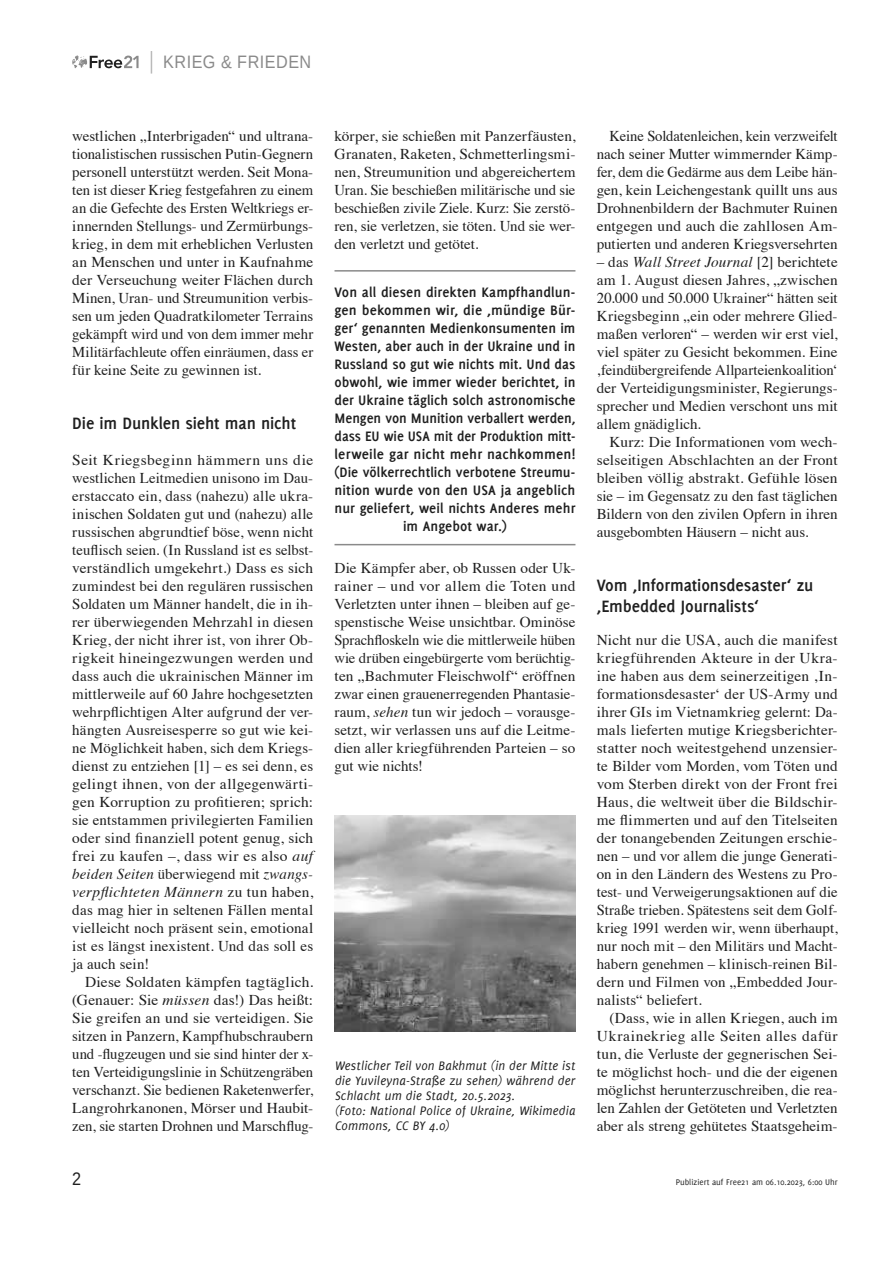
<style>
.page{position:relative;width:893px;height:1263px;background:#fff}
.page>*{position:absolute;margin:0;border:0;box-sizing:border-box;transform-origin:0 0}
.t1{font:700 18px/21px "Delicious";letter-spacing:-.005em;color:#1f1f1f}
.t2{font:18px "Liberation Sans";letter-spacing:.03em;color:#8a8a8a;scale:.9 1}
.t3{font:18px "Liberation Sans";color:#1f1f1f;scale:.9 1}
.t4{font:15px/18px "Times";color:#1f1f1f;text-align:justify}
.t5{font:700 15px/18px "Delicious";letter-spacing:.005em;color:#1f1f1f;text-align:center}
.t6{font:italic 13.5px/15px "Delicious";letter-spacing:.015em;color:#1f1f1f}
.t7{font:9px "Delicious";color:#1f1f1f}
.s1{font-style:italic}
</style>
<div class="page">
<svg style="left:72px;top:55px;width:67px;height:13px"></svg>
<svg style="left:151px;top:51px;width:1px;height:23px"></svg>
<hr style="left:334px;top:270px;width:241px;height:2px;background:#8a8a8a">
<hr style="left:334px;top:544px;width:241px;height:1px;background:#8a8a8a">
<img style="left:334px;top:816px;width:241px;height:215px">
<p class="t2" style="left:163px;top:51px;width:166px">KRIEG &amp; FRIEDEN</p>
<p class="t4" style="left:72px;top:126px;width:242px">westlichen „Interbrigaden“ und ultrana&shy;tionalistischen russischen Putin-Gegnern personell unterstützt werden. Seit Mona&shy;ten ist dieser Krieg festgefahren zu einem an die Gefechte des Ersten Weltkriegs er&shy;innernden Stellungs- und Zermürbungs&shy;krieg, in dem mit erheblichen Verlusten an Menschen und unter in Kaufnahme der Verseuchung weiter Flächen durch Minen, Uran- und Streumunition verbis&shy;sen um jeden Quadratkilometer Terrains gekämpft wird und von dem immer mehr Militärfachleute offen einräumen, dass er für keine Seite zu gewinnen ist.</p>
<p class="t1" style="left:72px;top:413px;width:225px">Die im Dunklen sieht man nicht</p>
<p class="t4" style="left:72px;top:450px;width:242px">Seit Kriegsbeginn hämmern uns die westlichen Leitmedien unisono im Dau&shy;erstaccato ein, dass (nahezu) alle ukra&shy;inischen Soldaten gut und (nahezu) alle russischen abgrundtief böse, wenn nicht teuflisch seien. (In Russland ist es selbst&shy;verständlich umgekehrt.) Dass es sich zumindest bei den regulären russischen Soldaten um Männer handelt, die in ih&shy;rer überwiegenden Mehrzahl in diesen Krieg, der nicht ihrer ist, von ihrer Ob&shy;rigkeit hineingezwungen werden und dass auch die ukrainischen Männer im mittlerweile auf 60 Jahre hochgesetzten wehrpflichtigen Alter aufgrund der ver&shy;hängten Ausreisesperre so gut wie kei&shy;ne Möglichkeit haben, sich dem Kriegs&shy;dienst zu entziehen [1] – es sei denn, es gelingt ihnen, von der allgegenwärti&shy;gen Korruption zu profitieren; sprich: sie entstammen privilegierten Familien oder sind finanziell potent genug, sich frei zu kaufen –, dass wir es also <span class="s1">auf beiden Seiten</span> überwiegend mit <span class="s1">zwangs&shy;verpflichteten Männern</span> zu tun haben, das mag hier in seltenen Fällen mental vielleicht noch präsent sein, emotional ist es längst inexistent. Und das soll es ja auch sein!</p>
<p class="t4" style="left:72px;top:972px;width:242px;text-indent:13px">Diese Soldaten kämpfen tagtäglich. (Genauer: Sie <span class="s1">müssen</span> das!) Das heißt:<br>Sie greifen an und sie verteidigen. Sie sitzen in Panzern, Kampfhubschraubern und -flugzeugen und sie sind hinter der x&shy;ten Verteidigungslinie in Schützengräben verschanzt. Sie bedienen Raketenwerfer, Langrohrkanonen, Mörser und Haubit&shy;zen, sie starten Drohnen und Marschflug-</p>
<p class="t4" style="left:334px;top:126px;width:242px">körper, sie schießen mit Panzerfäusten, Granaten, Raketen, Schmetterlingsmi&shy;nen, Streumunition und abgereichertem Uran. Sie beschießen militärische und sie beschießen zivile Ziele. Kurz: Sie zerstö&shy;ren, sie verletzen, sie töten. Und sie wer&shy;den verletzt und getötet.</p>
<p class="t5" style="left:334px;top:283px;width:242px">Von all diesen direkten Kampfhandlun&shy;gen bekommen wir, die ,mündige Bür&shy;ger‘ genannten Medienkonsumenten im Westen, aber auch in der Ukraine und in Russland so gut wie nichts mit. Und das obwohl, wie immer wieder berichtet, in der Ukraine täglich solch astronomische Mengen von Munition verballert werden, dass EU wie USA mit der Produktion mitt&shy;lerweile gar nicht mehr nachkommen! (Die völkerrechtlich verbotene Streumu&shy;nition wurde von den USA ja angeblich nur geliefert, weil nichts Anderes mehr im Angebot war.)</p>
<p class="t4" style="left:334px;top:558px;width:242px">Die Kämpfer aber, ob Russen oder Uk&shy;rainer – und vor allem die Toten und Verletzten unter ihnen – bleiben auf ge&shy;spenstische Weise unsichtbar. Ominöse Sprachfloskeln wie die mittlerweile hüben wie drüben eingebürgerte vom berüchtig&shy;ten „Bachmuter Fleischwolf“ eröffnen zwar einen grauenerregenden Phantasie&shy;raum, <span class="s1">sehen</span> tun wir jedoch – vorausge&shy;setzt, wir verlassen uns auf die Leitme&shy;dien aller kriegführenden Parteien – so gut wie nichts!</p>
<p class="t6" style="left:335px;top:1058px;width:242px">Westlicher Teil von Bakhmut (in der Mitte ist die Yuvileyna-Straße zu sehen) während der Schlacht um die Stadt, 20.5.2023.<br>(Foto: National Police of Ukraine, Wikimedia Commons, CC BY 4.0)</p>
<p class="t4" style="left:597px;top:126px;width:242px;text-indent:13px">Keine Soldatenleichen, kein verzweifelt nach seiner Mutter wimmernder Kämp&shy;fer, dem die Gedärme aus dem Leibe hän&shy;gen, kein Leichengestank quillt uns aus Drohnenbildern der Bachmuter Ruinen entgegen und auch die zahllosen Am&shy;putierten und anderen Kriegsversehrten</p>
<p class="t4" style="left:597px;top:252px;width:242px">– das <span class="s1">Wall Street Journal</span> [2] berichtete am 1. August diesen Jahres, „zwischen 20.000 und 50.000 Ukrainer“ hätten seit Kriegsbeginn „ein oder mehrere Glied&shy;maßen verloren“ – werden wir erst viel, viel später zu Gesicht bekommen. Eine ‚feindübergreifende Allparteienkoalition‘ der Verteidigungsminister, Regierungs&shy;sprecher und Medien verschont uns mit allem gnädiglich.</p>
<p class="t4" style="left:597px;top:432px;width:242px;text-indent:13px">Kurz: Die Informationen vom wech&shy;selseitigen Abschlachten an der Front bleiben völlig abstrakt. Gefühle lösen sie – im Gegensatz zu den fast täglichen Bildern von den zivilen Opfern in ihren ausgebombten Häusern – nicht aus.</p>
<p class="t1" style="left:597px;top:575px;width:218px">Vom ‚Informationsdesaster‘ zu ‚Embedded Journalists‘</p>
<p class="t4" style="left:597px;top:630px;width:242px">Nicht nur die USA, auch die manifest kriegführenden Akteure in der Ukra&shy;ine haben aus dem seinerzeitigen ‚In&shy;formationsdesaster‘ der US-Army und ihrer GIs im Vietnamkrieg gelernt: Da&shy;mals lieferten mutige Kriegsberichter&shy;statter noch weitestgehend unzensier&shy;te Bilder vom Morden, vom Töten und vom Sterben direkt von der Front frei Haus, die weltweit über die Bildschir&shy;me flimmerten und auf den Titelseiten der tonangebenden Zeitungen erschie&shy;nen – und vor allem die junge Generati&shy;on in den Ländern des Westens zu Pro&shy;test- und Verweigerungsaktionen auf die Straße trieben. Spätestens seit dem Golf&shy;krieg 1991 werden wir, wenn überhaupt, nur noch mit – den Militärs und Macht&shy;habern genehmen – klinisch-reinen Bil&shy;dern und Filmen von „Embedded Jour&shy;nalists“ beliefert.</p>
<p class="t4" style="left:597px;top:1008px;width:242px;text-indent:13px">(Dass, wie in allen Kriegen, auch im Ukrainekrieg alle Seiten alles dafür tun, die Verluste der gegnerischen Sei&shy;te möglichst hoch- und die der eigenen möglichst herunterzuschreiben, die rea&shy;len Zahlen der Getöteten und Verletzten aber als streng gehütetes Staatsgeheim-</p>
<p class="t3" style="left:72px;top:1168px;width:12px">2</p>
<p class="t7" style="left:676px;top:1177px;width:163px">Publiziert auf Free21 am 06.10.2023, 6:00 Uhr</p>
</div>
